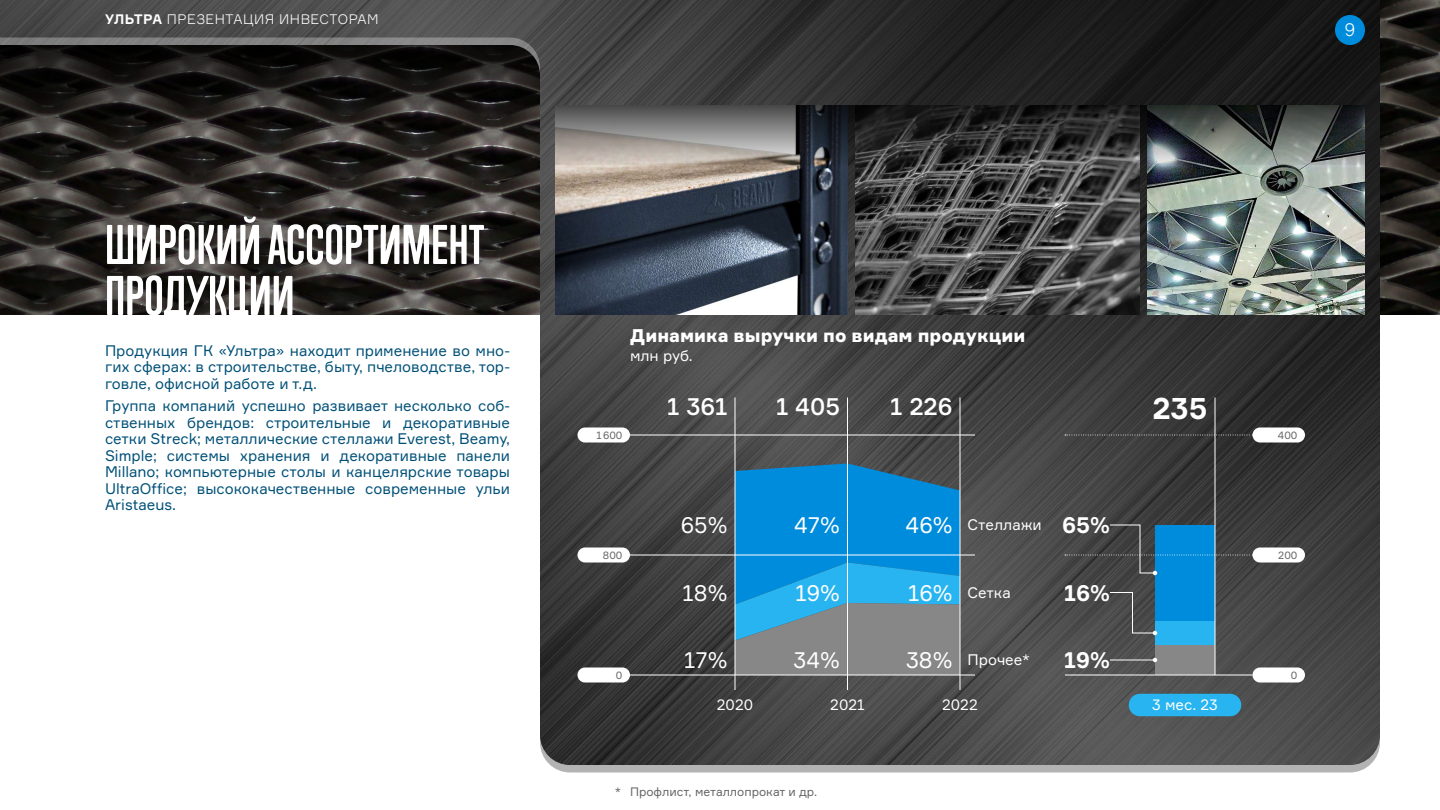
<style>
.page{position:relative;width:1440px;height:810px;background:#fff}
.page>*{position:absolute;margin:0;border:0;box-sizing:border-box;transform-origin:0 0}
.t1{font:700 51px/51px "Trump Soft Pro";color:#fff}
.t2{font:700 30px "Formular";color:#fff}
.t3{font:500 24px "Formular";color:#fff}
.t4{font:22.5px "Formular";color:#fff}
.t5{font:700 22.5px "Formular";color:#fff}
.t6{font:900 18px "Formular";color:#fff}
.t7{font:300 18px "Formular";color:#fff}
.t8{font:15px/16.5px "Formular";color:#005078;text-align:justify}
.t9{font:15px "Formular";color:#fff}
.t10{font:300 13.5px "Formular";letter-spacing:.04em;color:#fff}
.t11{font:12px "Formular";color:#646464}
.t12{font:10.5px "Formular";color:#646464}
.s1{font-weight:700}
.s2{font-weight:700;font-size:22.5px}
</style>
<div class="page">
<img style="left:1380px;top:0;width:60px;height:315px">
<img style="left:0;top:0;width:1380px;height:735px">
<svg style="left:0;top:38px;width:540px;height:37px;background:#272626"></svg>
<div style="left:1335px;top:15px;width:30px;height:30px;background:#008cdc;border-radius:50%"></div>
<svg style="left:540px;top:735px;width:840px;height:38px;background:#626262"></svg>
<div style="left:1155px;top:645px;width:60px;height:30px;background:#878787"></div>
<div style="left:1155px;top:621px;width:60px;height:24px;background:#28b4f0"></div>
<div style="left:1155px;top:525px;width:60px;height:96px;background:#008cdc"></div>
<svg style="left:736px;top:464px;width:224px;height:211px;background:#338fc0"></svg>
<hr style="left:630px;top:435px;width:345px;height:1px;background:#fff">
<hr style="left:630px;top:675px;width:345px;height:1px;background:#fff">
<hr style="left:735px;top:398px;width:1px;height:292px;background:#fff">
<hr style="left:847px;top:398px;width:1px;height:292px;background:#fff">
<hr style="left:1215px;top:398px;width:1px;height:277px;background:#fff">
<hr style="left:630px;top:555px;width:345px;height:1px;background:#fff">
<div style="left:1129px;top:694px;width:112px;height:22px;background:#28b4f0;border-radius:11px"></div>
<div style="left:578px;top:548px;width:52px;height:14px;background:#fff;border-radius:8px"></div>
<div style="left:578px;top:668px;width:52px;height:14px;background:#fff;border-radius:8px"></div>
<div style="left:578px;top:428px;width:52px;height:14px;background:#fff;border-radius:8px"></div>
<hr style="left:960px;top:398px;width:1px;height:292px;background:#fff">
<svg style="left:1065px;top:435px;width:187px;height:1px"></svg>
<hr style="left:1065px;top:675px;width:187px;height:1px;background:#fff">
<hr style="left:1110px;top:660px;width:45px;height:1px;background:#fff">
<svg style="left:1153px;top:658px;width:4px;height:4px"></svg>
<svg style="left:1110px;top:592px;width:47px;height:43px;background:#505558"></svg>
<svg style="left:1065px;top:525px;width:188px;height:50px"></svg>
<img style="left:555px;top:165px;width:293px;height:150px">
<img style="left:855px;top:165px;width:285px;height:150px">
<img style="left:1148px;top:165px;width:217px;height:150px">
<svg style="left:555px;top:105px;width:810px;height:60px;background:#525352"></svg>
<div style="left:1252px;top:548px;width:53px;height:14px;background:#fff;border-radius:8px"></div>
<div style="left:1252px;top:668px;width:53px;height:14px;background:#fff;border-radius:8px"></div>
<div style="left:1252px;top:428px;width:53px;height:14px;background:#fff;border-radius:8px"></div>
<p class="t10" style="left:105px;top:11px;width:275px"><span class="s1">УЛЬТРА</span> ПРЕЗЕНТАЦИЯ ИНВЕСТОРАМ</p>
<h1 class="t1" style="left:105px;top:219px;width:381px">ШИРОКИЙ АССОРТИМЕНТ<br>ПРОДУКЦИИ</h1>
<p class="t8" style="left:105px;top:342px;width:406px">Продукция ГК «Ультра» находит применение во мно&shy;гих сферах: в строительстве, быту, пчеловодстве, тор&shy;говле, офисной работе и т.д.</p>
<p class="t8" style="left:105px;top:397px;width:407px">Группа компаний успешно развивает несколько соб&shy;ственных брендов: строительные и декоративные сетки Streck; металлические стеллажи Everest, Beamy, Simplе; системы хранения и декоративные панели Millano; компьютерные столы и канцелярские товары UltraOffice; высококачественные современные ульи Aristaeus.</p>
<p class="t7" style="left:1345px;top:19px;width:12px">9</p>
<p class="t6" style="left:630px;top:324px;width:397px">Динамика выручки по видам продукции</p>
<p class="t9" style="left:630px;top:347px;width:64px">млн руб.</p>
<p class="t12" style="left:597px;top:429px;width:27px">1600</p>
<p class="t12" style="left:603px;top:549px;width:21px">800</p>
<p class="t12" style="left:616px;top:669px;width:8px">0</p>
<h3 class="t3" style="left:667px;top:391px;width:62px">1 361</h3>
<h3 class="t3" style="left:776px;top:391px;width:65px">1 405</h3>
<h2 class="t2" style="left:1152px;top:390px;width:57px">235</h2>
<h3 class="t3" style="left:890px;top:391px;width:64px">1 226</h3>
<h3 class="t4" style="left:681px;top:511px;width:48px">65%</h3>
<h3 class="t4" style="left:683px;top:579px;width:46px">18%</h3>
<h3 class="t4" style="left:794px;top:511px;width:47px">47%</h3>
<h3 class="t4" style="left:796px;top:579px;width:46px">19%</h3>
<h3 class="t4" style="left:906px;top:511px;width:48px">46%</h3>
<p class="t9" style="left:968px;top:516px;width:144px">Стеллажи <span class="s2">65%</span></p>
<h3 class="t4" style="left:908px;top:579px;width:46px">16%</h3>
<p class="t9" style="left:968px;top:583px;width:45px">Сетка</p>
<h3 class="t5" style="left:1064px;top:579px;width:47px">16%</h3>
<h3 class="t4" style="left:684px;top:646px;width:45px">17%</h3>
<p class="t9" style="left:717px;top:696px;width:38px">2020</p>
<p class="t9" style="left:1152px;top:696px;width:67px">3 мес. 23</p>
<h3 class="t4" style="left:794px;top:646px;width:48px">34%</h3>
<h3 class="t4" style="left:906px;top:646px;width:48px">38%</h3>
<p class="t9" style="left:968px;top:651px;width:63px">Прочее*</p>
<h3 class="t5" style="left:1064px;top:646px;width:47px">19%</h3>
<p class="t9" style="left:830px;top:696px;width:36px">2021</p>
<p class="t9" style="left:942px;top:696px;width:37px">2022</p>
<p class="t11" style="left:615px;top:784px;width:204px">* Профлист, металлопрокат и др.</p>
<p class="t12" style="left:1278px;top:429px;width:21px">400</p>
<p class="t12" style="left:1278px;top:549px;width:21px">200</p>
<p class="t12" style="left:1291px;top:669px;width:8px">0</p>
</div>
